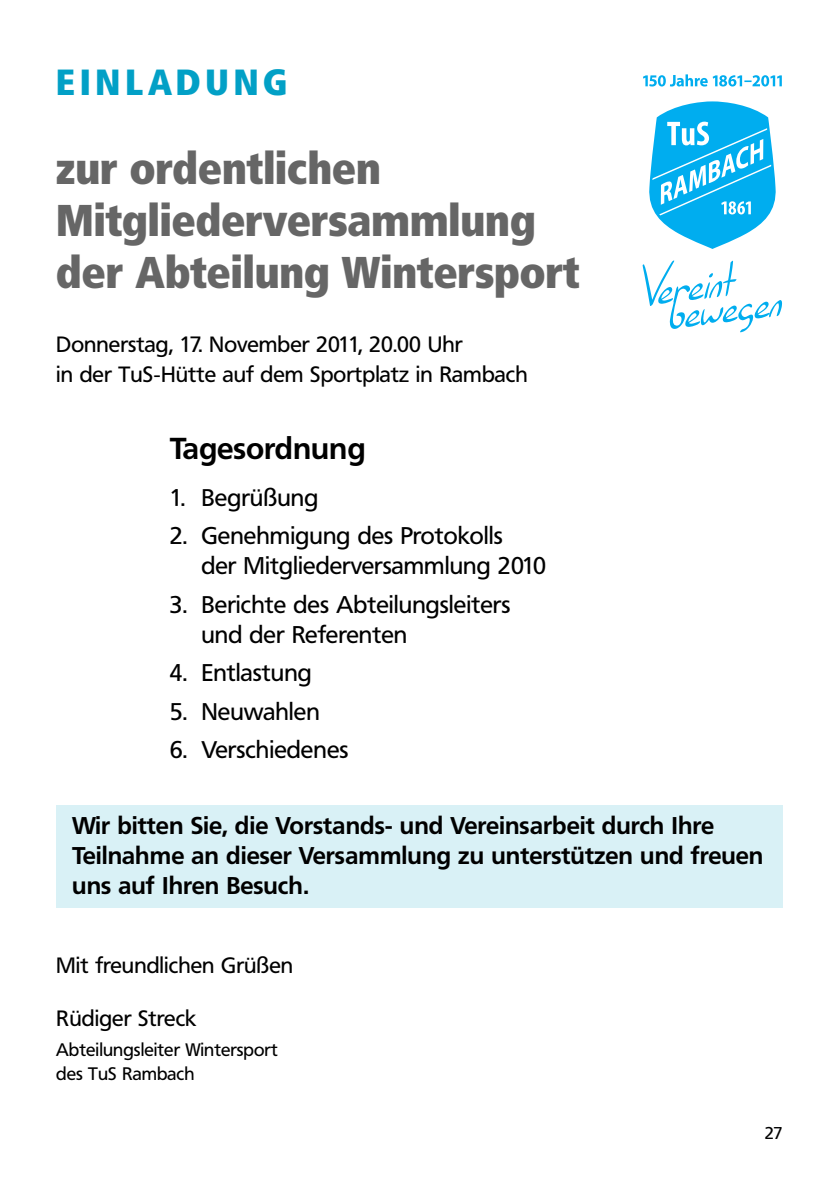
<style>
.page{position:relative;width:840px;height:1191px;background:#fff}
.page>*{position:absolute;margin:0;border:0;box-sizing:border-box;transform-origin:0 0}
.t1{font:800 44px/52px "Frutiger Condensed BQ";color:#666}
.t2{font:800 36px "Frutiger Condensed BQ";letter-spacing:.135em;color:#02a0c6}
.t3{font:700 30px "Frutiger BQ";color:#000}
.t4{font:24px/30px "Frutiger BQ";color:#000}
.t5{font:700 24px/30px "Frutiger BQ";color:#000}
.t6{font:22px/30px "Frutiger BQ";color:#000}
.t7{font:18px/24px "Frutiger BQ";color:#000}
.t8{font:17px "Frutiger BQ";color:#000}
</style>
<div class="page">
<div style="left:56px;top:805px;width:726px;height:103px;background:#d9f1f6"></div>
<svg style="left:642px;top:260px;width:139px;height:72px"></svg>
<svg style="left:649px;top:101px;width:127px;height:148px"></svg>
<svg style="left:643px;top:74px;width:138px;height:12px"></svg>
<h2 class="t2" style="left:56px;top:68px;width:232px">EINLADUNG</h2>
<h1 class="t1" style="left:56px;top:146px;width:524px">zur ordentlichen<br>Mitgliederversammlung der Abteilung Wintersport</h1>
<p class="t6" style="left:56px;top:331px;width:473px">Donnerstag, 17. November 2011, 20.00 Uhr<br>in der TuS-Hütte auf dem Sportplatz in Rambach</p>
<p class="t3" style="left:170px;top:436px;width:197px">Tagesordnung</p>
<p class="t4" style="left:170px;top:484px;width:150px">1. Begrüßung</p>
<p class="t4" style="left:201px;top:523px;width:346px;text-indent:-32px">2. Genehmigung des Protokolls<br>der Mitgliederversammlung 2010</p>
<p class="t4" style="left:201px;top:591px;width:310px;text-indent:-32px">3. Berichte des Abteilungsleiters und der Referenten</p>
<p class="t4" style="left:170px;top:660px;width:144px">4. Entlastung</p>
<p class="t4" style="left:170px;top:698px;width:152px">5. Neuwahlen</p>
<p class="t4" style="left:170px;top:737px;width:180px">6. Verschiedenes</p>
<p class="t5" style="left:72px;top:813px;width:692px">Wir bitten Sie, die Vorstands- und Vereinsarbeit durch Ihre<br>Teilnahme an dieser Versammlung zu unterstützen und freuen uns auf Ihren Besuch.</p>
<p class="t6" style="left:56px;top:951px;width:238px">Mit freundlichen Grüßen</p>
<p class="t6" style="left:56px;top:1005px;width:141px">Rüdiger Streck</p>
<p class="t7" style="left:56px;top:1038px;width:223px">Abteilungsleiter Wintersport des TuS Rambach</p>
<p class="t8" style="left:764px;top:1126px;width:19px">27</p>
</div>
